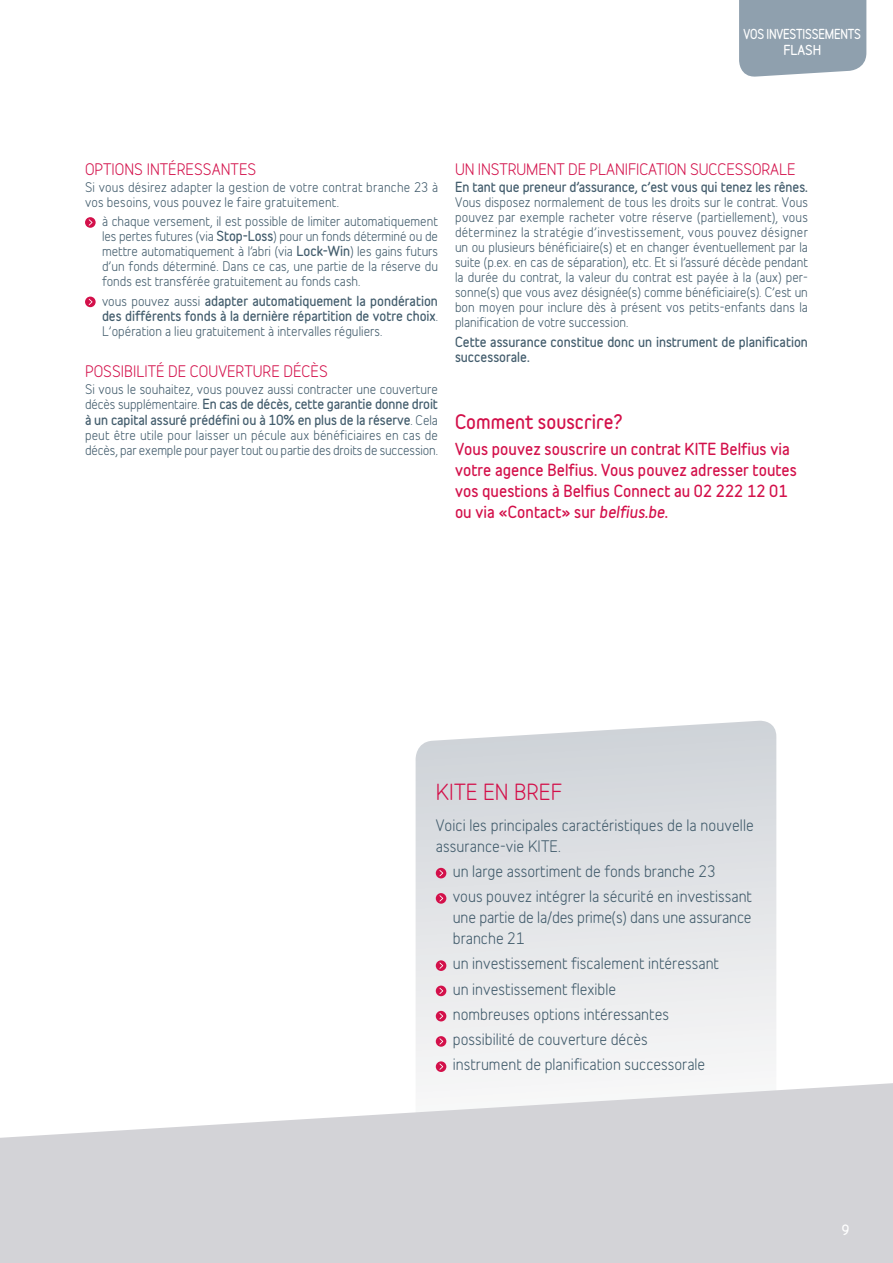
<style>
.page{position:relative;width:893px;height:1263px;background:#fff}
.page>*{position:absolute;margin:0;border:0;box-sizing:border-box;transform-origin:0 0}
.t1{font:21px "Belfius Alternative";letter-spacing:.005em;color:#d3104a}
.t2{font:700 18px "Belfius Normal";color:#d3104a}
.t3{font:15px/25.2px "Belfius Alternative";color:#425c6c}
.t4{font:700 15px/21px "Belfius Alternative";letter-spacing:.005em;color:#d3104a}
.t5{font:15px "Belfius Alternative";color:#d3104a}
.t6{font:700 12.75px "Belfius Alternative";color:#fff}
.t7{font:12.6px/15px "Belfius Alternative";color:#425c6c;text-align:justify}
.t8{font:700 12.6px/15px "Belfius Alternative";color:#425c6c;text-align:justify}
.t9{font:12.6px/15px "Belfius Alternative";letter-spacing:.02em;color:#425c6c}
.t10{font:700 12.3px/16.5px "Belfius Alternative";letter-spacing:-.02em;color:#fff;text-align:center;scale:.9 1}
.s1{font-weight:700}
.s2{font-weight:400}
.s3{font-style:italic}
</style>
<div class="page">
<svg style="left:416px;top:721px;width:360px;height:362px"></svg>
<svg style="left:0;top:1083px;width:893px;height:180px;fill:#d3d3d7"></svg>
<svg style="left:85px;top:217px;width:11px;height:11px"></svg>
<svg style="left:89px;top:219px;width:3px;height:7px"></svg>
<div style="left:85px;top:297px;width:11px;height:10px;background:#d3104a;border-radius:50%"></div>
<svg style="left:89px;top:299px;width:3px;height:6px"></svg>
<svg style="left:436px;top:868px;width:10px;height:10px"></svg>
<svg style="left:439px;top:870px;width:4px;height:6px"></svg>
<div style="left:436px;top:893px;width:10px;height:11px;background:#d3104a;border-radius:50%"></div>
<svg style="left:439px;top:895px;width:4px;height:6px"></svg>
<div style="left:436px;top:960px;width:10px;height:11px;background:#d3104a;border-radius:50%"></div>
<svg style="left:439px;top:962px;width:4px;height:7px"></svg>
<div style="left:436px;top:985px;width:10px;height:11px;background:#d3104a;border-radius:50%"></div>
<svg style="left:439px;top:988px;width:4px;height:6px"></svg>
<svg style="left:436px;top:1011px;width:10px;height:10px"></svg>
<svg style="left:439px;top:1013px;width:4px;height:6px"></svg>
<div style="left:436px;top:1036px;width:10px;height:11px;background:#d3104a;border-radius:50%"></div>
<svg style="left:439px;top:1038px;width:4px;height:6px"></svg>
<div style="left:436px;top:1061px;width:10px;height:11px;background:#d3104a;border-radius:50%"></div>
<svg style="left:439px;top:1063px;width:4px;height:7px"></svg>
<div style="left:739px;top:0;width:127px;height:77px;background:#8fa0ae"></div>
<p class="t10" style="left:744px;top:25px;width:132px">VOS INVESTISSEMENTS<br>FLASH</p>
<p class="t5" style="left:85px;top:156px;width:173px">OPTIONS INTÉRESSANTES</p>
<p class="t9" style="left:85px;top:178px;width:354px">Si vous désirez adapter la gestion de votre contrat branche 23 à vos besoins, vous pouvez le faire gratuitement.</p>
<p class="t7" style="left:102px;top:213px;width:337px">à chaque versement, il est possible de limiter automatiquement les pertes futures (via <span class="s1">Stop-Loss</span>) pour un fonds déterminé ou de mettre automatiquement à l’abri (via <span class="s1">Lock-Win</span>) les gains futurs d’un fonds déterminé. Dans ce cas, une partie de la réserve du fonds est transférée gratuitement au fonds cash.</p>
<p class="t8" style="left:102px;top:293px;width:337px"><span class="s2">vous pouvez aussi</span> adapter automatiquement la pondération des différents fonds à la dernière répartition de votre choix<span class="s2">.<br>L’opération a lieu gratuitement à intervalles réguliers.</span></p>
<p class="t5" style="left:85px;top:359px;width:244px">POSSIBILITÉ DE COUVERTURE DÉCÈS</p>
<p class="t7" style="left:85px;top:381px;width:354px">Si vous le souhaitez, vous pouvez aussi contracter une couverture décès supplémentaire. <span class="s1">En cas de décès, cette garantie donne droit à un capital assuré prédéfini ou à 10% en plus de la réserve</span>. Cela peut être utile pour laisser un pécule aux bénéficiaires en cas de décès, par exemple pour payer tout ou partie des droits de succession.</p>
<p class="t5" style="left:455px;top:156px;width:342px">UN INSTRUMENT DE PLANIFICATION SUCCESSORALE</p>
<p class="t8" style="left:455px;top:179px;width:354px">En tant que preneur d’assurance, c’est vous qui tenez les rênes.</p>
<p class="t7" style="left:455px;top:193px;width:354px">Vous disposez normalement de tous les droits sur le contrat. Vous pouvez par exemple racheter votre réserve (partiellement), vous déterminez la stratégie d’investissement, vous pouvez désigner un ou plusieurs bénéficiaire(s) et en changer éventuellement par la suite (p.ex. en cas de séparation), etc. Et si l’assuré décède pendant la durée du contrat, la valeur du contrat est payée à la (aux) per&shy;sonne(s) que vous avez désignée(s) comme bénéficiaire(s). C’est un bon moyen pour inclure dès à présent vos petits-enfants dans la planification de votre succession.</p>
<p class="t8" style="left:455px;top:334px;width:354px">Cette assurance constitue donc un instrument de planification successorale.</p>
<h2 class="t2" style="left:455px;top:408px;width:170px">Comment souscrire?</h2>
<p class="t4" style="left:455px;top:438px;width:343px">Vous pouvez souscrire un contrat KITE Belfius via votre agence Belfius. Vous pouvez adresser toutes vos questions à Belfius Connect au 02 222 12 01 ou via «Contact» sur <span class="s3">belfius.be</span>.</p>
<h1 class="t1" style="left:436px;top:774px;width:128px">KITE EN BREF</h1>
<p class="t3" style="left:436px;top:813px;width:320px;line-height:21px">Voici les principales caractéristiques de la nouvelle assurance-vie KITE.</p>
<p class="t3" style="left:453px;top:857px;width:301px">un large assortiment de fonds branche 23<br>vous pouvez intégrer la sécurité en investissant</p>
<p class="t3" style="left:453px;top:905px;width:300px;line-height:21px">une partie de la/des prime(s) dans une assurance branche 21</p>
<p class="t3" style="left:453px;top:949px;width:268px">un investissement fiscalement intéressant un investissement flexible<br>nombreuses options intéressantes possibilité de couverture décès instrument de planification successorale</p>
<p class="t6" style="left:842px;top:1220px;width:9px">9</p>
</div>
